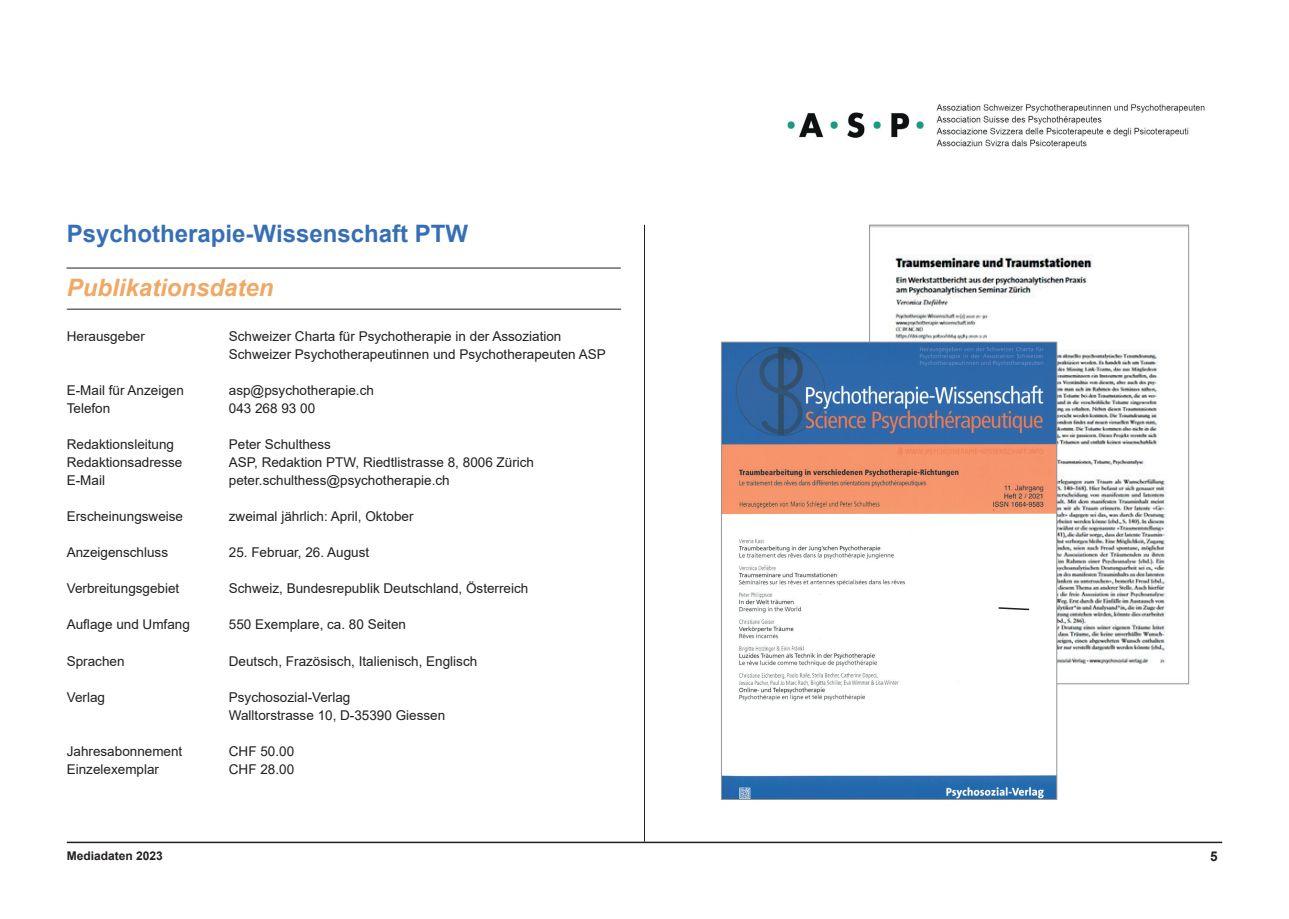
<style>
.page{position:relative;width:1289px;height:919px;background:#fff}
.page>*{position:absolute;margin:0;border:0;box-sizing:border-box;transform-origin:0 0}
.t1{font:700 24px "Arial";color:#376fb7}
.t2{font:italic 700 24px "Arial";color:#f0a864}
.t3{font:13.5px/18px "Arial";color:#231f20}
.t4{font:700 13.5px "Arial";color:#231f20}
.t5{font:700 12px "Arial";color:#231f20}
</style>
<div class="page">
<img style="left:787px;top:104px;width:418px;height:45px">
<hr style="left:67px;top:841px;width:1155px;height:2px;background:#231f20">
<img style="left:871px;top:227px;width:315px;height:455px">
<img style="left:723px;top:344px;width:332px;height:453px">
<div style="left:721px;top:342px;width:336px;height:457px;border:1px solid #939598"></div>
<hr style="left:644px;top:225px;width:1px;height:616px;background:#231f20">
<svg style="left:997px;top:606px;width:33px;height:5px"></svg>
<hr style="left:67px;top:309px;width:554px;height:1px;background:#231f20">
<hr style="left:66px;top:267px;width:554px;height:1px;background:#231f20">
<h1 class="t1" style="left:67px;top:217px;width:403px">Psychotherapie-Wissenschaft PTW</h1>
<h1 class="t2" style="left:67px;top:272px;width:208px">Publikationsdaten</h1>
<p class="t3" style="left:67px;top:327px;width:80px">Herausgeber</p>
<p class="t3" style="left:229px;top:327px;width:378px">Schweizer Charta für Psychotherapie in der Assoziation<br>Schweizer Psychotherapeutinnen und Psychotherapeuten ASP</p>
<p class="t3" style="left:67px;top:381px;width:119px">E-Mail für Anzeigen</p>
<p class="t3" style="left:229px;top:381px;width:147px">asp@psychotherapie.ch</p>
<p class="t3" style="left:67px;top:399px;width:45px">Telefon</p>
<p class="t3" style="left:229px;top:399px;width:88px">043 268 93 00</p>
<p class="t3" style="left:67px;top:435px;width:109px">Redaktionsleitung</p>
<p class="t3" style="left:229px;top:435px;width:104px">Peter Schulthess</p>
<p class="t3" style="left:67px;top:453px;width:117px">Redaktionsadresse</p>
<p class="t3" style="left:229px;top:453px;width:307px">ASP, Redaktion PTW, Riedtlistrasse 8, 8006 Zürich</p>
<p class="t3" style="left:67px;top:471px;width:40px">E-Mail</p>
<p class="t3" style="left:229px;top:471px;width:222px">peter.schulthess@psychotherapie.ch</p>
<p class="t3" style="left:67px;top:507px;width:118px">Erscheinungsweise</p>
<p class="t3" style="left:229px;top:507px;width:186px">zweimal jährlich: April, Oktober</p>
<p class="t3" style="left:67px;top:543px;width:103px">Anzeigenschluss</p>
<p class="t3" style="left:229px;top:543px;width:142px">25. Februar, 26. August</p>
<p class="t3" style="left:67px;top:579px;width:114px">Verbreitungsgebiet</p>
<p class="t3" style="left:229px;top:579px;width:301px">Schweiz, Bundesrepublik Deutschland, Österreich</p>
<p class="t3" style="left:67px;top:615px;width:125px">Auflage und Umfang</p>
<p class="t3" style="left:229px;top:615px;width:179px">550 Exemplare, ca. 80 Seiten</p>
<p class="t3" style="left:67px;top:651px;width:59px">Sprachen</p>
<p class="t3" style="left:229px;top:651px;width:250px">Deutsch, Frazösisch, Italienisch, Englisch</p>
<p class="t3" style="left:67px;top:687px;width:40px">Verlag</p>
<p class="t3" style="left:229px;top:687px;width:218px">Psychosozial-Verlag<br>Walltorstrasse 10, D-35390 Giessen</p>
<p class="t3" style="left:67px;top:741px;width:117px">Jahresabonnement</p>
<p class="t3" style="left:229px;top:741px;width:67px">CHF 50.00</p>
<p class="t3" style="left:67px;top:759px;width:94px">Einzelexemplar</p>
<p class="t3" style="left:229px;top:759px;width:67px">CHF 28.00</p>
<p class="t5" style="left:67px;top:846px;width:98px">Mediadaten 2023</p>
<p class="t4" style="left:1210px;top:846px;width:9px">5</p>
</div>
